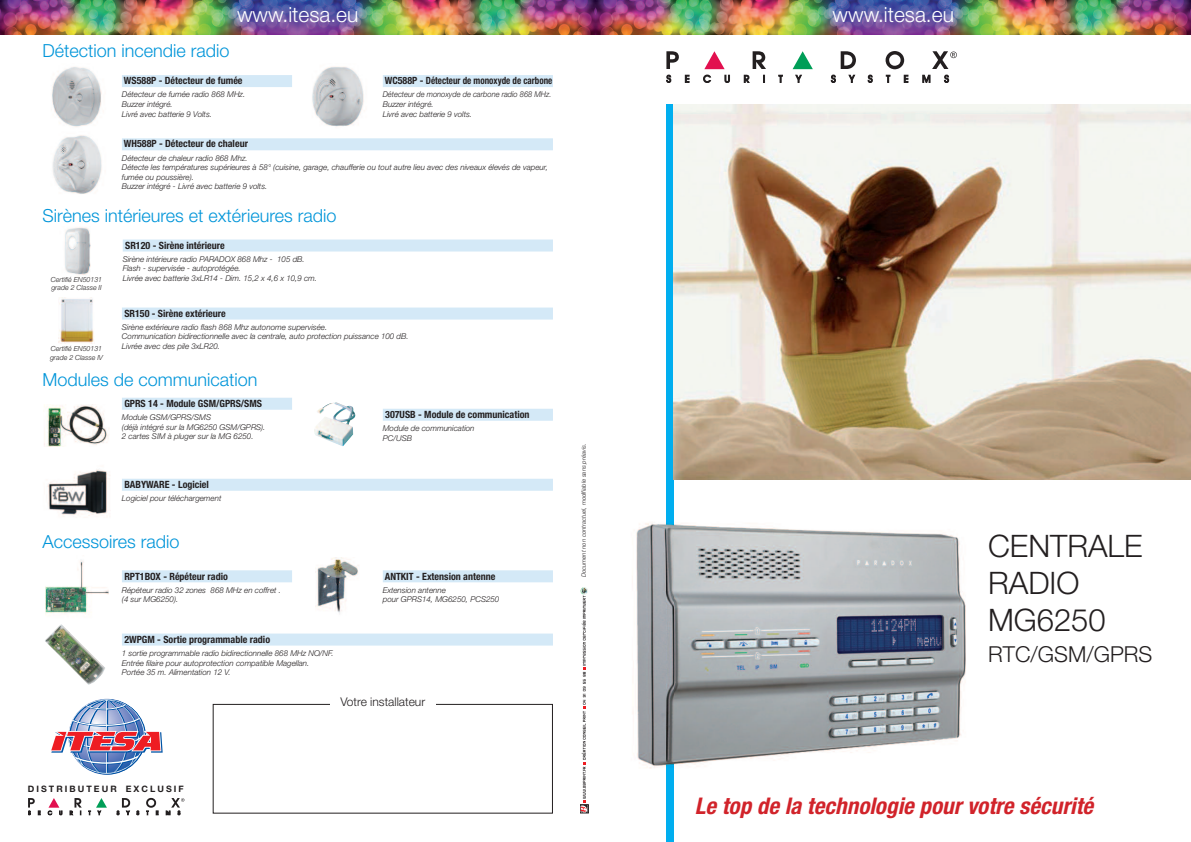
<style>
.page{position:relative;width:1191px;height:842px;background:#fff}
.page>*{position:absolute;margin:0;border:0;box-sizing:border-box;transform-origin:0 0}
.t1{font:300 31px/37.2px "Helvetica Neue";color:#231f20}
.t2{font:italic 700 condensed 23px "Helvetica Neue";letter-spacing:.005em;color:#d1232a}
.t3{font:300 22px "Helvetica Neue";color:#231f20}
.t4{font:300 21px "Helvetica Neue";color:#fff}
.t5{font:300 18px "Helvetica Neue";color:#0095d9}
.t6{font:300 12px "Helvetica Neue";color:#231f20}
.t7{font:700 condensed 10px "Helvetica Neue";color:#231f20}
.t8{font:700 8.9px "Helvetica Neue";letter-spacing:.235em;color:#231f20}
.t9{font:italic 300 8px/9.6px "Helvetica Neue";color:#231f20}
.t10{font:italic 300 8px/9.6px "Helvetica Neue";color:#231f20;scale:.94 1}
.t11{font:italic 300 7px/8.4px "Helvetica Neue";color:#231f20}
.t12{font:italic 300 6px "Helvetica Neue";color:#231f20}
</style>
<div class="page">
<img style="left:65px;top:227px;width:26px;height:48px">
<div style="left:123px;top:239px;width:430px;height:12px;background:#d4e9f7"></div>
<img style="left:58px;top:298px;width:36px;height:45px">
<div style="left:122px;top:308px;width:431px;height:12px;background:#d4e9f7"></div>
<img style="left:312px;top:66px;width:52px;height:61px">
<div style="left:383px;top:75px;width:170px;height:12px;background:#d4e9f7"></div>
<img style="left:44px;top:404px;width:65px;height:42px">
<div style="left:122px;top:398px;width:170px;height:12px;background:#d4e9f7"></div>
<img style="left:45px;top:560px;width:63px;height:55px">
<div style="left:122px;top:570px;width:170px;height:12px;background:#d4e9f7"></div>
<img style="left:315px;top:557px;width:44px;height:57px">
<div style="left:383px;top:570px;width:170px;height:12px;background:#d4e9f7"></div>
<img style="left:45px;top:624px;width:60px;height:61px">
<div style="left:122px;top:634px;width:431px;height:12px;background:#d4e9f7"></div>
<img style="left:52px;top:67px;width:50px;height:60px">
<div style="left:122px;top:75px;width:170px;height:12px;background:#d4e9f7"></div>
<img style="left:52px;top:135px;width:50px;height:59px">
<div style="left:122px;top:138px;width:431px;height:12px;background:#d4e9f7"></div>
<div style="left:666px;top:105px;width:7px;height:737px;background:#00aeef"></div>
<img style="left:673px;top:105px;width:518px;height:374px">
<img style="left:633px;top:514px;width:333px;height:262px">
<svg style="left:666px;top:75px;width:5px;height:8px"></svg>
<svg style="left:685px;top:75px;width:4px;height:8px"></svg>
<svg style="left:703px;top:75px;width:8px;height:8px"></svg>
<svg style="left:724px;top:75px;width:6px;height:8px"></svg>
<svg style="left:744px;top:75px;width:6px;height:8px"></svg>
<svg style="left:778px;top:75px;width:5px;height:8px"></svg>
<svg style="left:795px;top:75px;width:7px;height:8px"></svg>
<svg style="left:831px;top:75px;width:5px;height:8px"></svg>
<svg style="left:848px;top:75px;width:7px;height:8px"></svg>
<svg style="left:867px;top:75px;width:6px;height:8px"></svg>
<svg style="left:886px;top:75px;width:4px;height:8px"></svg>
<svg style="left:903px;top:75px;width:5px;height:8px"></svg>
<svg style="left:792px;top:51px;width:21px;height:18px"></svg>
<svg style="left:704px;top:51px;width:20px;height:18px"></svg>
<svg style="left:666px;top:51px;width:13px;height:18px"></svg>
<svg style="left:752px;top:51px;width:14px;height:18px"></svg>
<svg style="left:840px;top:51px;width:16px;height:18px"></svg>
<svg style="left:885px;top:51px;width:19px;height:18px"></svg>
<svg style="left:922px;top:51px;width:35px;height:32px"></svg>
<img style="left:314px;top:402px;width:42px;height:44px">
<div style="left:383px;top:409px;width:170px;height:12px;background:#d4e9f7"></div>
<img style="left:47px;top:469px;width:63px;height:48px">
<div style="left:122px;top:479px;width:431px;height:12px;background:#d4e9f7"></div>
<svg style="left:51px;top:699px;width:112px;height:75px"></svg>
<div style="left:213px;top:704px;width:340px;height:110px;border:1px solid #231f20"></div>
<svg style="left:136px;top:811px;width:3px;height:4px"></svg>
<svg style="left:88px;top:798px;width:19px;height:17px"></svg>
<svg style="left:48px;top:798px;width:14px;height:17px"></svg>
<svg style="left:28px;top:798px;width:12px;height:17px"></svg>
<svg style="left:70px;top:798px;width:12px;height:17px"></svg>
<svg style="left:117px;top:798px;width:13px;height:17px"></svg>
<svg style="left:146px;top:798px;width:12px;height:17px"></svg>
<svg style="left:166px;top:798px;width:18px;height:17px"></svg>
<div style="left:330px;top:697px;width:106px;height:22px;background:#fff"></div>
<svg style="left:580px;top:587px;width:8px;height:226px"></svg>
<img style="left:0;top:0;width:1191px;height:34px">
<h3 class="t4" style="left:237px;top:2px;width:123px">www.itesa.eu</h3>
<h3 class="t4" style="left:832px;top:2px;width:123px">www.itesa.eu</h3>
<h3 class="t5" style="left:43px;top:40px;width:189px">Détection incendie radio</h3>
<p class="t7" style="left:124px;top:75px;width:120px">WS588P - Détecteur de fumée</p>
<p class="t9" style="left:122px;top:91px;width:125px">Détecteur de fumée radio 868 MHz.<br>Buzzer intégré.<br>Livré avec batterie 9 Volts.</p>
<p class="t7" style="left:124px;top:138px;width:125px">WH588P - Détecteur de chaleur</p>
<p class="t9" style="left:122px;top:154px;width:427px">Détecteur de chaleur radio 868 Mhz.<br>Détecte les températures supérieures à 58° (cuisine, garage, chaufferie ou tout autre lieu avec des niveaux élevés de vapeur, fumée ou poussière).<br>Buzzer intégré - Livré avec batterie 9 volts.</p>
<p class="t7" style="left:385px;top:75px;width:169px">WC588P - Détecteur de monoxyde de carbone</p>
<p class="t10" style="left:383px;top:91px;width:181px">Détecteur de monoxyde de carbone radio 868 MHz.<br>Buzzer intégré.<br>Livré avec batterie 9 volts.</p>
<h3 class="t5" style="left:43px;top:204px;width:295px">Sirènes intérieures et extérieures radio</h3>
<p class="t11" style="left:51px;top:276px;width:53px">Certifié EN50131 grade 2 Classe II</p>
<p class="t11" style="left:50px;top:345px;width:54px">Certifié EN50131 grade 2 Classe IV</p>
<p class="t7" style="left:125px;top:239px;width:101px">SR120 - Sirène intérieure</p>
<p class="t9" style="left:123px;top:255px;width:196px">Sirène intérieure radio PARADOX 868 Mhz - 105 dB.<br>Flash - supervisée - autoprotégée.<br>Livrée avec batterie 3xLR14 - Dim. 15,2 x 4,6 x 10,9 cm.</p>
<p class="t7" style="left:124px;top:307px;width:103px">SR150 - Sirène extérieure</p>
<p class="t9" style="left:122px;top:323px;width:288px">Sirène extérieure radio flash 868 Mhz autonome supervisée.<br>Communication bidirectionnelle avec la centrale, auto protection puissance 100 dB.<br>Livrée avec des pile 3xLR20.</p>
<h3 class="t5" style="left:43px;top:369px;width:217px">Modules de communication</h3>
<p class="t7" style="left:124px;top:397px;width:139px">GPRS 14 - Module GSM/GPRS/SMS</p>
<p class="t9" style="left:122px;top:413px;width:145px">Module GSM/GPRS/SMS<br>(déjà intégré sur la MG6250 GSM/GPRS).<br>2 cartes SIM à pluger sur la MG 6250.</p>
<p class="t7" style="left:124px;top:478px;width:86px">BABYWARE - Logiciel</p>
<p class="t9" style="left:122px;top:494px;width:101px">Logiciel pour téléchargement</p>
<h3 class="t5" style="left:43px;top:530px;width:139px">Accessoires radio</h3>
<p class="t7" style="left:124px;top:570px;width:105px">RPT1BOX - Répéteur radio</p>
<p class="t9" style="left:122px;top:586px;width:161px">Répéteur radio 32 zones 868 MHz en coffret . (4 sur MG6250).</p>
<p class="t7" style="left:124px;top:633px;width:147px">2WPGM - Sortie programmable radio</p>
<p class="t9" style="left:122px;top:649px;width:213px">1 sortie programmable radio bidirectionnelle 868 MHz NO/NF.<br>Entrée filaire pour autoprotection compatible Magellan.<br>Portée 35 m. Alimentation 12 V.</p>
<p class="t7" style="left:385px;top:408px;width:146px">307USB - Module de communication</p>
<p class="t9" style="left:383px;top:424px;width:93px">Module de communication<br>PC/USB</p>
<p class="t7" style="left:385px;top:570px;width:112px">ANTKIT - Extension antenne</p>
<p class="t9" style="left:383px;top:586px;width:118px">Extension antenne<br>pour GPRS14, MG6250, PCS250</p>
<p class="t8" style="left:28px;top:786px;width:158px">DISTRIBUTEUR EXCLUSIF</p>
<h3 class="t6" style="left:340px;top:697px;width:86px">Votre installateur</h3>
<p class="t12" style="left:581px;top:577px;width:135px;rotate:-90deg">Document non contractuel, modifiable sans préavis.</p>
<h1 class="t1" style="left:988px;top:530px;width:156px">CENTRALE<br>RADIO<br>MG6250</h1>
<h3 class="t3" style="left:988px;top:646px;width:166px">RTC/GSM/GPRS</h3>
<h2 class="t2" style="left:694px;top:798px;width:400px">Le top de la technologie pour votre sécurité</h2>
</div>
